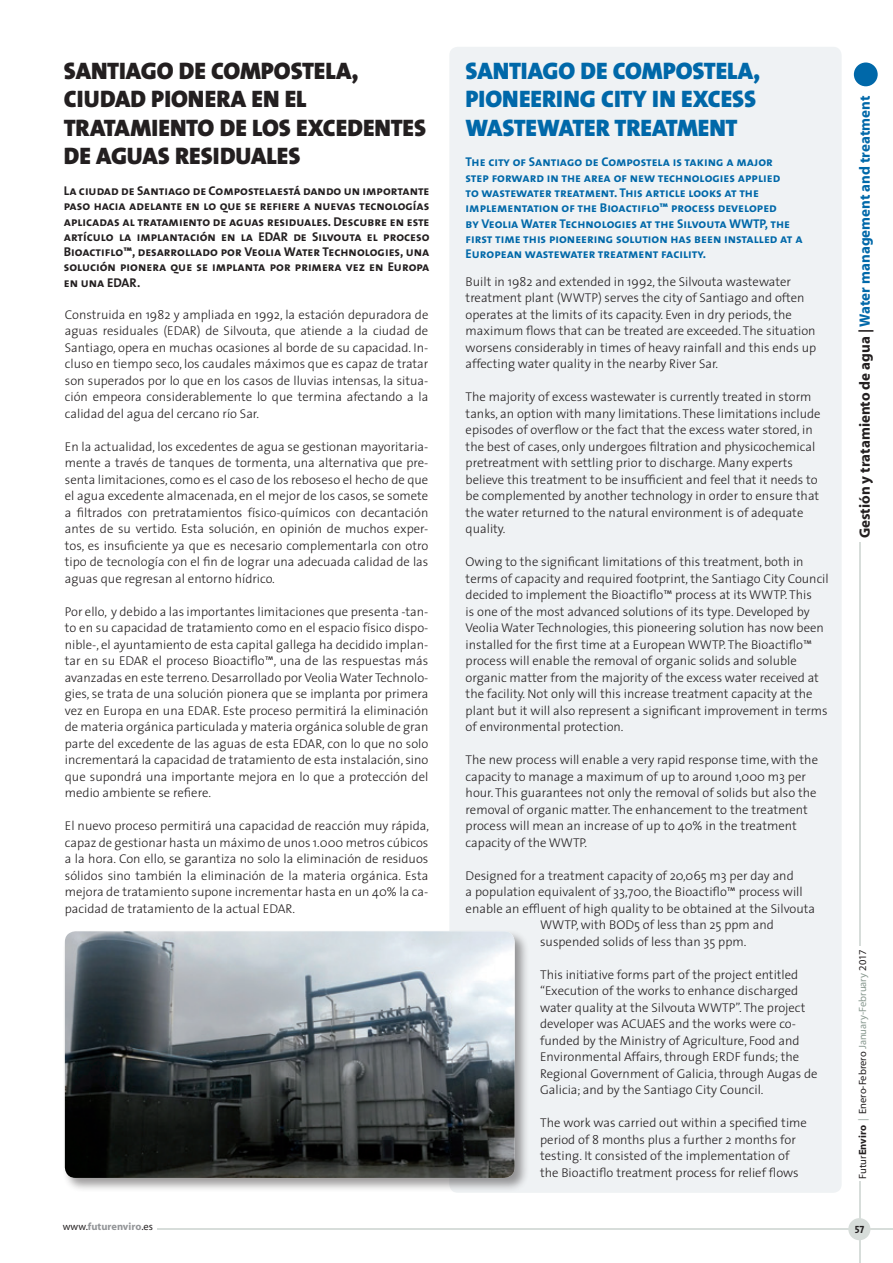
<style>
.page{position:relative;width:893px;height:1263px;background:#fff}
.page>*{position:absolute;margin:0;border:0;box-sizing:border-box;transform-origin:0 0}
.Titular_Grande{font:24px/28.5px "The Sans Black Caps";color:#231f20}
.Titular_Grande-2{font:24px/28.5px "The Sans Black Caps";color:#0068a9}
.t1{font:700 15px "Myriad";color:#0068a9}
.Texto_ingles{font:300 12.75px/16.5px "The Sans";color:#231f20}
.Texto{font:300 12.75px/16.5px "The Sans";color:#231f20;text-align:justify}
.Titular_Grande-3{font:12.75px/15.3px "The Sans Bold Caps";color:#231f20;text-align:justify}
.Titular_Grande-4{font:12.75px/15.3px "The Sans Bold Caps";color:#0068a9}
.t2{font:10.5px "Myriad";color:#231f20}
.t3{font:700 10.5px "Myriad";color:#939598}
.t4{font:10.5px "The Sans Bold Caps";color:#231f20}
.s1{color:#231f20}
.s2{font-weight:700}
.s3{color:#8b9b92}
.s4{font-weight:400;color:#231f20}
</style>
<div class="page">
<hr style="left:157px;top:1228px;width:736px;height:2px;background:#d7ddda">
<hr style="left:859px;top:1181px;width:1px;height:82px;background:#d7ddda">
<div style="left:848px;top:1218px;width:22px;height:22px;background:#d7ddda;border-radius:50%"></div>
<hr style="left:860px;top:542px;width:1px;height:403px;background:#d7ddda">
<div style="left:854px;top:63px;width:24px;height:23px;background:#0068a9;border-radius:50%"></div>
<div style="left:449px;top:47px;width:393px;height:1146px;background:#eff2f4;border-radius:9px"></div>
<div style="left:62px;top:929px;width:467px;height:263px;background:#231f20;opacity:.45"></div>
<img style="left:65px;top:931px;width:450px;height:247px">
<p class="Titular_Grande" style="left:64px;top:56px;width:364px">SANTIAGO DE COMPOSTELA,<br>CIUDAD PIONERA EN EL<br>TRATAMIENTO DE LOS EXCEDENTES<br>DE AGUAS RESIDUALES</p>
<p class="Titular_Grande-3" style="left:64px;top:183px;width:367px">La ciudad de Santiago de Compostelaestá dando un importante paso hacia adelante en lo que se refiere a nuevas tecnologías aplicadas al tratamiento de aguas residuales. Descubre en este artículo la implantación en la EDAR de Silvouta el proceso Bioactiflo™, desarrollado por Veolia Water Technologies, una solución pionera que se implanta por primera vez en Europa en una EDAR.</p>
<p class="Texto" style="left:65px;top:306px;width:365px">Construida en 1982 y ampliada en 1992, la estación depuradora de aguas residuales (EDAR) de Silvouta, que atiende a la ciudad de Santiago, opera en muchas ocasiones al borde de su capacidad. In&shy;cluso en tiempo seco, los caudales máximos que es capaz de tratar son superados por lo que en los casos de lluvias intensas, la situa&shy;ción empeora considerablemente lo que termina afectando a la calidad del agua del cercano río Sar.</p>
<p class="Texto" style="left:65px;top:438px;width:365px">En la actualidad, los excedentes de agua se gestionan mayoritaria&shy;mente a través de tanques de tormenta, una alternativa que pre&shy;senta limitaciones, como es el caso de los reboseso el hecho de que el agua excedente almacenada, en el mejor de los casos, se somete a filtrados con pretratamientos físico-químicos con decantación antes de su vertido. Esta solución, en opinión de muchos exper&shy;tos, es insuficiente ya que es necesario complementarla con otro tipo de tecnología con el fin de lograr una adecuada calidad de las aguas que regresan al entorno hídrico.</p>
<p class="Texto" style="left:65px;top:603px;width:365px">Por ello, y debido a las importantes limitaciones que presenta -tan&shy;to en su capacidad de tratamiento como en el espacio físico dispo&shy;nible-, el ayuntamiento de esta capital gallega ha decidido implan&shy;tar en su EDAR el proceso Bioactiflo™, una de las respuestas más avanzadas en este terreno. Desarrollado por Veolia Water Technolo&shy;gies, se trata de una solución pionera que se implanta por primera vez en Europa en una EDAR. Este proceso permitirá la eliminación de materia orgánica particulada y materia orgánica soluble de gran parte del excedente de las aguas de esta EDAR, con lo que no solo incrementará la capacidad de tratamiento de esta instalación, sino que supondrá una importante mejora en lo que a protección del medio ambiente se refiere.</p>
<p class="Texto" style="left:65px;top:817px;width:366px">El nuevo proceso permitirá una capacidad de reacción muy rápida, capaz de gestionar hasta un máximo de unos 1.000 metros cúbicos a la hora. Con ello, se garantiza no solo la eliminación de residuos sólidos sino también la eliminación de la materia orgánica. Esta mejora de tratamiento supone incrementar hasta en un 40% la ca&shy;pacidad de tratamiento de la actual EDAR.</p>
<p class="Titular_Grande-2" style="left:466px;top:56px;width:296px">SANTIAGO DE COMPOSTELA,<br>PIONEERING CITY IN EXCESS<br>WASTEWATER TREATMENT</p>
<p class="Titular_Grande-4" style="left:466px;top:154px;width:338px">The city of Santiago de Compostela is taking a major<br>step forward in the area of new technologies applied<br>to wastewater treatment. This article looks at the implementation of the Bioactiflo™ process developed<br>by Veolia Water Technologies at the Silvouta WWTP, the first time this pioneering solution has been installed at a European wastewater treatment facility.</p>
<p class="Texto_ingles" style="left:466px;top:273px;width:352px">Built in 1982 and extended in 1992, the Silvouta wastewater treatment plant (WWTP) serves the city of Santiago and often operates at the limits of its capacity. Even in dry periods, the maximum flows that can be treated are exceeded. The situation worsens considerably in times of heavy rainfall and this ends up affecting water quality in the nearby River Sar.</p>
<p class="Texto_ingles" style="left:466px;top:388px;width:357px">The majority of excess wastewater is currently treated in storm tanks, an option with many limitations. These limitations include episodes of overflow or the fact that the excess water stored, in the best of cases, only undergoes filtration and physicochemical pretreatment with settling prior to discharge. Many experts believe this treatment to be insufficient and feel that it needs to be complemented by another technology in order to ensure that the water returned to the natural environment is of adequate quality.</p>
<p class="Texto_ingles" style="left:466px;top:553px;width:365px">Owing to the significant limitations of this treatment, both in terms of capacity and required footprint, the Santiago City Council decided to implement the Bioactiflo™ process at its WWTP. This<br>is one of the most advanced solutions of its type. Developed by Veolia Water Technologies, this pioneering solution has now been installed for the first time at a European WWTP. The Bioactiflo™ process will enable the removal of organic solids and soluble organic matter from the majority of the excess water received at the facility. Not only will this increase treatment capacity at the plant but it will also represent a significant improvement in terms of environmental protection.</p>
<p class="Texto_ingles" style="left:466px;top:751px;width:354px">The new process will enable a very rapid response time, with the capacity to manage a maximum of up to around 1,000 m3 per hour. This guarantees not only the removal of solids but also the removal of organic matter. The enhancement to the treatment process will mean an increase of up to 40% in the treatment capacity of the WWTP.</p>
<p class="Texto_ingles" style="left:466px;top:867px;width:330px">Designed for a treatment capacity of 20,065 m3 per day and</p>
<p class="Texto_ingles" style="left:466px;top:883px;width:339px">a population equivalent of 33,700, the Bioactiflo™ process will</p>
<p class="Texto_ingles" style="left:466px;top:900px;width:351px">enable an effluent of high quality to be obtained at the Silvouta</p>
<p class="Texto_ingles" style="left:540px;top:916px;width:235px">WWTP, with BOD5 of less than 25 ppm and</p>
<p class="Texto_ingles" style="left:540px;top:933px;width:208px">suspended solids of less than 35 ppm.</p>
<p class="Texto_ingles" style="left:540px;top:966px;width:279px">This initiative forms part of the project entitled “Execution of the works to enhance discharged water quality at the Silvouta WWTP”. The project developer was ACUAES and the works were co&shy;funded by the Ministry of Agriculture, Food and Environmental Affairs, through ERDF funds; the Regional Government of Galicia, through Augas de Galicia; and by the Santiago City Council.</p>
<p class="Texto_ingles" style="left:540px;top:1114px;width:268px">The work was carried out within a specified time period of 8 months plus a further 2 months for testing. It consisted of the implementation of the Bioactiflo treatment process for relief flows</p>
<p class="t1" style="left:857px;top:538px;width:444px;rotate:-90deg"><span class="s1">Gestión y tratamiento de agua |</span> Water management and treatment</p>
<p class="t2" style="left:857px;top:1178px;width:231px;rotate:-90deg">Futur<span class="s2">Enviro</span> <span class="s3">|</span> Enero-Febrero <span class="s3">January-February</span> 2017</p>
<p class="t3" style="left:63px;top:1221px;width:92px"><span class="s4">www.</span>futurenviro<span class="s4">.es</span></p>
<p class="t4" style="left:855px;top:1220px;width:11px">57</p>
</div>
